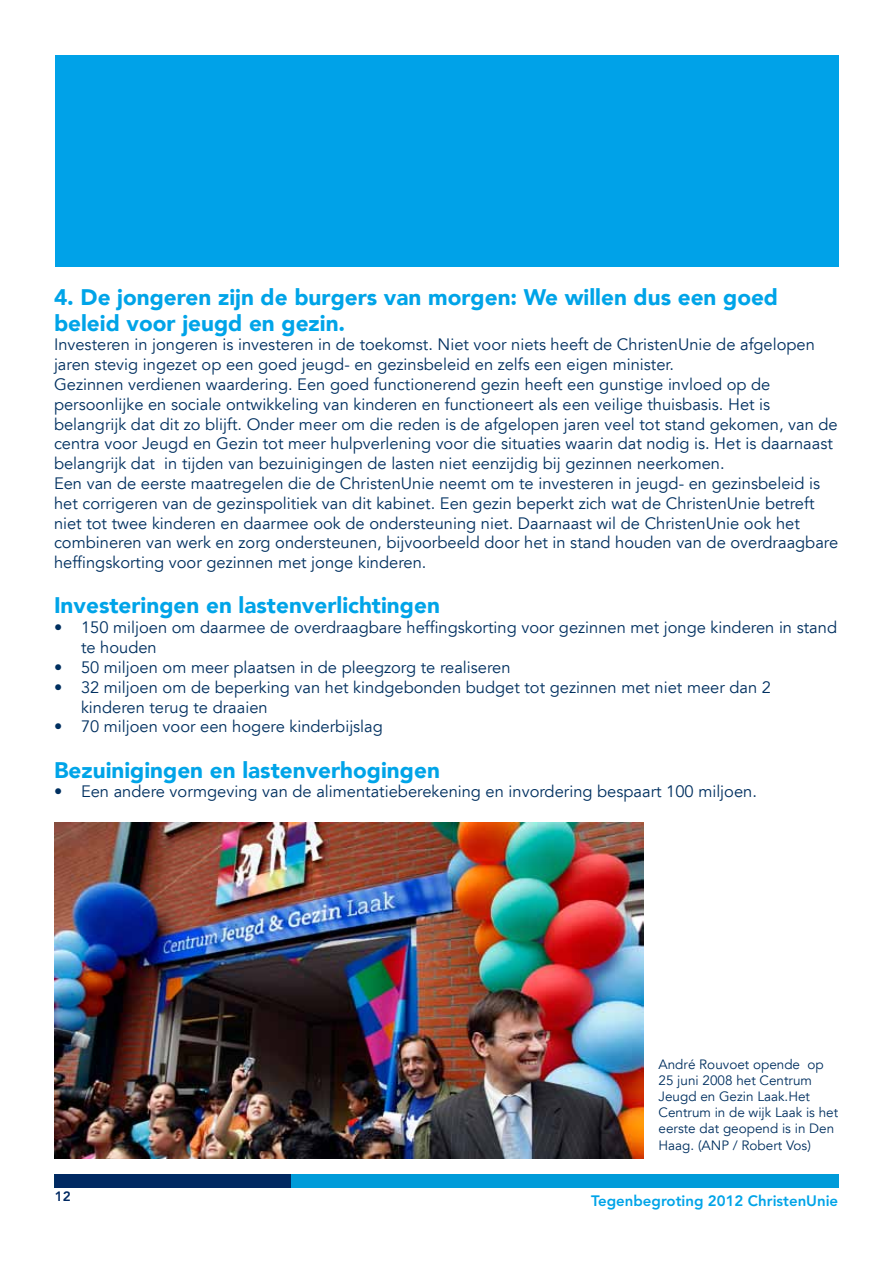
<style>
.page{position:relative;width:893px;height:1263px;background:#fff}
.page>*{position:absolute;margin:0;border:0;box-sizing:border-box;transform-origin:0 0}
.t1{font:900 22.5px/25.5px "Avenir LT";color:#00a4e8}
.t2{font:16.5px/19.8px "Avenir LT";color:#003060}
.t3{font:800 15px "Avenir LT Std";color:#00a4e8}
.t4{font:13.5px/16.2px "Avenir LT";color:#003060}
.t5{font:800 13.5px "Avenir LT Std";color:#002962}
</style>
<div class="page">
<div style="left:55px;top:55px;width:783px;height:211px;background:#00a2e8"></div>
<div style="left:55px;top:1174px;width:236px;height:13px;background:#002962"></div>
<div style="left:291px;top:1174px;width:548px;height:13px;background:#009bd9"></div>
<img style="left:54px;top:823px;width:590px;height:336px">
<h1 class="t1" style="left:54px;top:284px;width:726px">4. De jongeren zijn de burgers van morgen: We willen dus een goed beleid voor jeugd en gezin.</h1>
<p class="t2" style="left:54px;top:335px;width:786px">Investeren in jongeren is investeren in de toekomst. Niet voor niets heeft de ChristenUnie de afgelopen jaren stevig ingezet op een goed jeugd- en gezinsbeleid en zelfs een eigen minister.<br>Gezinnen verdienen waardering. Een goed functionerend gezin heeft een gunstige invloed op de persoonlijke en sociale ontwikkeling van kinderen en functioneert als een veilige thuisbasis. Het is belangrijk dat dit zo blijft. Onder meer om die reden is de afgelopen jaren veel tot stand gekomen, van de centra voor Jeugd en Gezin tot meer hulpverlening voor die situaties waarin dat nodig is. Het is daarnaast belangrijk dat in tijden van bezuinigingen de lasten niet eenzijdig bij gezinnen neerkomen.<br>Een van de eerste maatregelen die de ChristenUnie neemt om te investeren in jeugd- en gezinsbeleid is het corrigeren van de gezinspolitiek van dit kabinet. Een gezin beperkt zich wat de ChristenUnie betreft niet tot twee kinderen en daarmee ook de ondersteuning niet. Daarnaast wil de ChristenUnie ook het combineren van werk en zorg ondersteunen, bijvoorbeeld door het in stand houden van de overdraagbare heffingskorting voor gezinnen met jonge kinderen.</p>
<h1 class="t1" style="left:54px;top:593px;width:387px">Investeringen en lastenverlichtingen</h1>
<p class="t2" style="left:81px;top:618px;width:758px;text-indent:-27px">• 150 miljoen om daarmee de overdraagbare heffingskorting voor gezinnen met jonge kinderen in stand te houden</p>
<p class="t2" style="left:54px;top:658px;width:458px">• 50 miljoen om meer plaatsen in de pleegzorg te realiseren</p>
<p class="t2" style="left:81px;top:677px;width:692px;text-indent:-27px">• 32 miljoen om de beperking van het kindgebonden budget tot gezinnen met niet meer dan 2 kinderen terug te draaien</p>
<p class="t2" style="left:54px;top:717px;width:330px">• 70 miljoen voor een hogere kinderbijslag</p>
<h1 class="t1" style="left:54px;top:757px;width:387px">Bezuinigingen en lastenverhogingen</h1>
<p class="t2" style="left:54px;top:782px;width:704px">• Een andere vormgeving van de alimentatieberekening en invordering bespaart 100 miljoen.</p>
<p class="t5" style="left:55px;top:1188px;width:17px">12</p>
<p class="t4" style="left:658px;top:1056px;width:181px">André Rouvoet opende op<br>25 juni 2008 het Centrum<br>Jeugd en Gezin Laak.Het<br>Centrum in de wijk Laak is het eerste dat geopend is in Den<br>Haag. (ANP / Robert Vos)</p>
<p class="t3" style="left:591px;top:1192px;width:248px">Tegenbegroting 2012 ChristenUnie</p>
</div>
